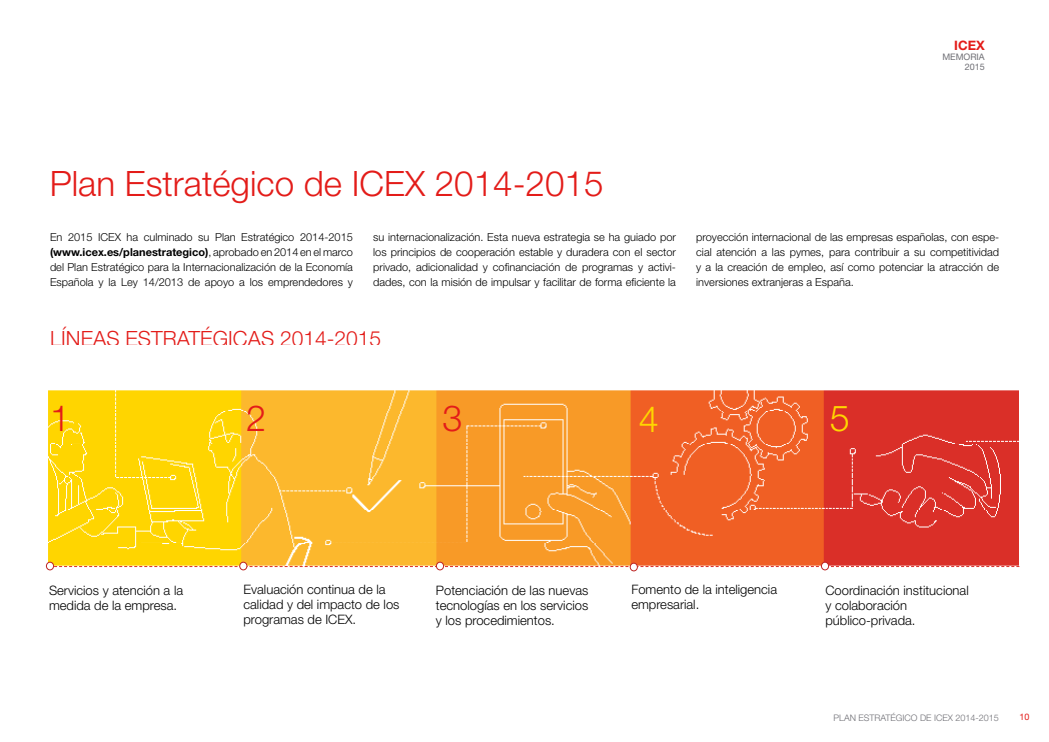
<style>
.page{position:relative;width:1049px;height:742px;background:#fff}
.page>*{position:absolute;margin:0;border:0;box-sizing:border-box;transform-origin:0 0}
.t1{font:300 36px "Helvetica Neue LT Pro";color:#e31c19}
.t2{font:300 36px "Helvetica Neue LT Pro";color:#ffd600}
.t3{font:300 35px "Helvetica Neue LT Pro";color:#e31c19}
.t4{font:300 21px "Helvetica Neue LT Pro";color:#e31c19}
.t5{font:300 13px/15px "Helvetica Neue LT Pro";color:#000}
.t6{font:700 13px "Helvetica Neue LT Pro";color:#e31c19}
.t7{font:300 11px/15px "Helvetica Neue LT Pro";color:#000;text-align:justify}
.t8{font:300 9px "Helvetica Neue LT Pro";color:#6f6f75}
.t9{font:9px/10px "Helvetica Neue LT Pro";color:#6f6f75;text-align:right}
.t10{font:9px "Helvetica Neue LT Pro";color:#e31c19}
.s1{font-weight:700}
</style>
<div class="page">
<img style="left:45px;top:390px;width:975px;height:182px">
<svg style="left:54px;top:566px;width:965px;height:1px"></svg>
<div style="left:46px;top:562px;width:8px;height:8px;background:#fff;border-radius:50%"></div>
<div style="left:46px;top:562px;width:8px;height:8px;border:1px solid #bd2423;border-radius:50%"></div>
<div style="left:240px;top:562px;width:7px;height:8px;background:#fff;border-radius:50%"></div>
<div style="left:239px;top:562px;width:8px;height:8px;border:1px solid #bd2423;border-radius:50%"></div>
<div style="left:436px;top:562px;width:8px;height:8px;background:#fff;border-radius:50%"></div>
<div style="left:436px;top:562px;width:8px;height:8px;border:1px solid #bd2423;border-radius:50%"></div>
<div style="left:630px;top:563px;width:7px;height:8px;background:#fff;border-radius:50%"></div>
<div style="left:630px;top:563px;width:8px;height:8px;border:1px solid #bd2423;border-radius:50%"></div>
<div style="left:821px;top:562px;width:8px;height:8px;background:#fff;border-radius:50%"></div>
<div style="left:821px;top:562px;width:8px;height:8px;border:1px solid #bd2423;border-radius:50%"></div>
<p class="t6" style="left:954px;top:38px;width:32px">ICEX</p>
<p class="t9" style="left:942px;top:52px;width:44px">MEMORIA<br>2015</p>
<h2 class="t3" style="left:50px;top:162px;width:555px">Plan Estratégico de ICEX 2014-2015</h2>
<p class="t7" style="left:50px;top:229px;width:305px">En 2015 ICEX ha culminado su Plan Estratégico 2014-2015 <span class="s1">(www.icex.es/planestrategico)</span>, aprobado en 2014 en el marco del Plan Estratégico para la Internacionalización de la Economía Española y la Ley 14/2013 de apoyo a los emprendedores y</p>
<p class="t7" style="left:373px;top:229px;width:304px">su internacionalización. Esta nueva estrategia se ha guiado por los principios de cooperación estable y duradera con el sector privado, adicionalidad y cofinanciación de programas y activi&shy;dades, con la misión de impulsar y facilitar de forma eficiente la</p>
<p class="t7" style="left:696px;top:229px;width:305px">proyección internacional de las empresas españolas, con espe&shy;cial atención a las pymes, para contribuir a su competitividad y a la creación de empleo, así como potenciar la atracción de inversiones extranjeras a España.</p>
<h3 class="t4" style="left:50px;top:325px;width:333px">LÍNEAS ESTRATÉGICAS 2014-2015</h3>
<h1 class="t1" style="left:50px;top:396px;width:22px">1</h1>
<h1 class="t1" style="left:246px;top:396px;width:22px">2</h1>
<h1 class="t1" style="left:442px;top:396px;width:22px">3</h1>
<h1 class="t2" style="left:639px;top:397px;width:22px">4</h1>
<h1 class="t2" style="left:830px;top:396px;width:22px">5</h1>
<p class="t5" style="left:49px;top:582px;width:136px">Servicios y atención a la medida de la empresa.</p>
<p class="t5" style="left:244px;top:582px;width:158px">Evaluación continua de la calidad y del impacto de los programas de ICEX.</p>
<p class="t5" style="left:436px;top:582px;width:154px;text-align:justify">Potenciación de las nuevas tecnologías en los servicios y los procedimientos.</p>
<p class="t5" style="left:631px;top:582px;width:147px">Fomento de la inteligencia empresarial.</p>
<p class="t5" style="left:825px;top:582px;width:145px">Coordinación institucional y colaboración público-privada.</p>
<p class="t8" style="left:834px;top:712px;width:167px">PLAN ESTRATÉGICO DE ICEX 2014-2015</p>
<p class="t10" style="left:1019px;top:712px;width:12px">10</p>
</div>
